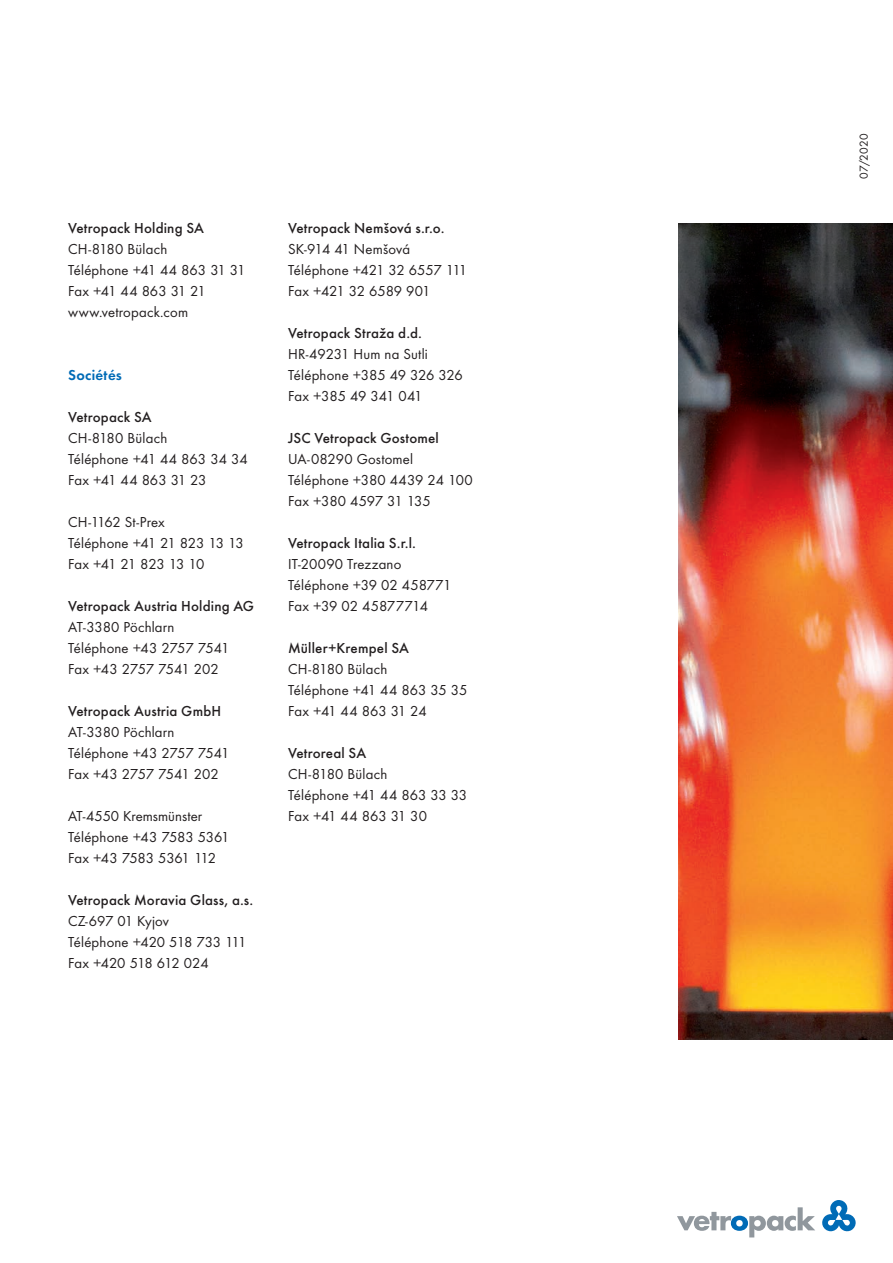
<style>
.page{position:relative;width:893px;height:1263px;background:#fff}
.page>*{position:absolute;margin:0;border:0;box-sizing:border-box;transform-origin:0 0}
.t1{font:15px/21px "Futura Boo";letter-spacing:.005em;color:#231f20}
.t2{font:500 15px "Futura";letter-spacing:.01em;color:#231f20}
.t3{font:15px "Futura Dem";letter-spacing:.025em;color:#006bb6}
.t4{font:12px "Futura Boo";letter-spacing:.02em;color:#231f20}
</style>
<div class="page">
<svg style="left:677px;top:1207px;width:138px;height:30px"></svg>
<svg style="left:822px;top:1200px;width:34px;height:32px"></svg>
<img style="left:679px;top:223px;width:214px;height:817px">
<p class="t2" style="left:68px;top:219px;width:137px">Vetropack Holding SA</p>
<p class="t1" style="left:68px;top:239px;width:179px">CH-8180 Bülach<br>Téléphone +41 44 863 31 31<br>Fax +41 44 863 31 21 www.vetropack.com</p>
<p class="t3" style="left:68px;top:366px;width:56px">Sociétés</p>
<p class="t2" style="left:68px;top:408px;width:85px">Vetropack SA</p>
<p class="t1" style="left:68px;top:428px;width:181px">CH-8180 Bülach<br>Téléphone +41 44 863 34 34<br>Fax +41 44 863 31 23</p>
<p class="t1" style="left:68px;top:512px;width:177px">CH-1162 St-Prex<br>Téléphone +41 21 823 13 13<br>Fax +41 21 823 13 10</p>
<p class="t2" style="left:68px;top:597px;width:188px">Vetropack Austria Holding AG</p>
<p class="t1" style="left:68px;top:617px;width:163px">AT-3380 Pöchlarn<br>Téléphone +43 2757 7541<br>Fax +43 2757 7541 202</p>
<p class="t2" style="left:68px;top:702px;width:155px">Vetropack Austria GmbH</p>
<p class="t1" style="left:68px;top:722px;width:163px">AT-3380 Pöchlarn<br>Téléphone +43 2757 7541<br>Fax +43 2757 7541 202</p>
<p class="t1" style="left:68px;top:806px;width:163px">AT-4550 Kremsmünster<br>Téléphone +43 7583 5361<br>Fax +43 7583 5361 112</p>
<p class="t2" style="left:68px;top:891px;width:187px">Vetropack Moravia Glass, a.s.</p>
<p class="t1" style="left:68px;top:911px;width:180px">CZ-697 01 Kyjov<br>Téléphone +420 518 733 111<br>Fax +420 518 612 024</p>
<p class="t2" style="left:288px;top:219px;width:158px">Vetropack Nemšová s.r.o.</p>
<p class="t1" style="left:288px;top:239px;width:181px">SK-914 41 Nemšová<br>Téléphone +421 32 6557 111<br>Fax +421 32 6589 901</p>
<p class="t2" style="left:288px;top:324px;width:135px">Vetropack Straža d.d.</p>
<p class="t1" style="left:288px;top:344px;width:176px">HR-49231 Hum na Sutli<br>Téléphone +385 49 326 326<br>Fax +385 49 341 041</p>
<p class="t2" style="left:288px;top:429px;width:152px">JSC Vetropack Gostomel</p>
<p class="t1" style="left:288px;top:449px;width:186px">UA-08290 Gostomel<br>Téléphone +380 4439 24 100<br>Fax +380 4597 31 135</p>
<p class="t2" style="left:288px;top:534px;width:129px">Vetropack Italia S.r.l.</p>
<p class="t1" style="left:288px;top:554px;width:165px">IT-20090 Trezzano<br>Téléphone +39 02 458771<br>Fax +39 02 45877714</p>
<p class="t2" style="left:288px;top:639px;width:122px">Müller+Krempel SA</p>
<p class="t1" style="left:288px;top:659px;width:181px">CH-8180 Bülach<br>Téléphone +41 44 863 35 35<br>Fax +41 44 863 31 24</p>
<p class="t2" style="left:288px;top:744px;width:80px">Vetroreal SA</p>
<p class="t1" style="left:288px;top:764px;width:181px">CH-8180 Bülach<br>Téléphone +41 44 863 33 33<br>Fax +41 44 863 31 30</p>
<p class="t4" style="left:857px;top:179px;width:47px;rotate:-90deg">07/2020</p>
</div>
